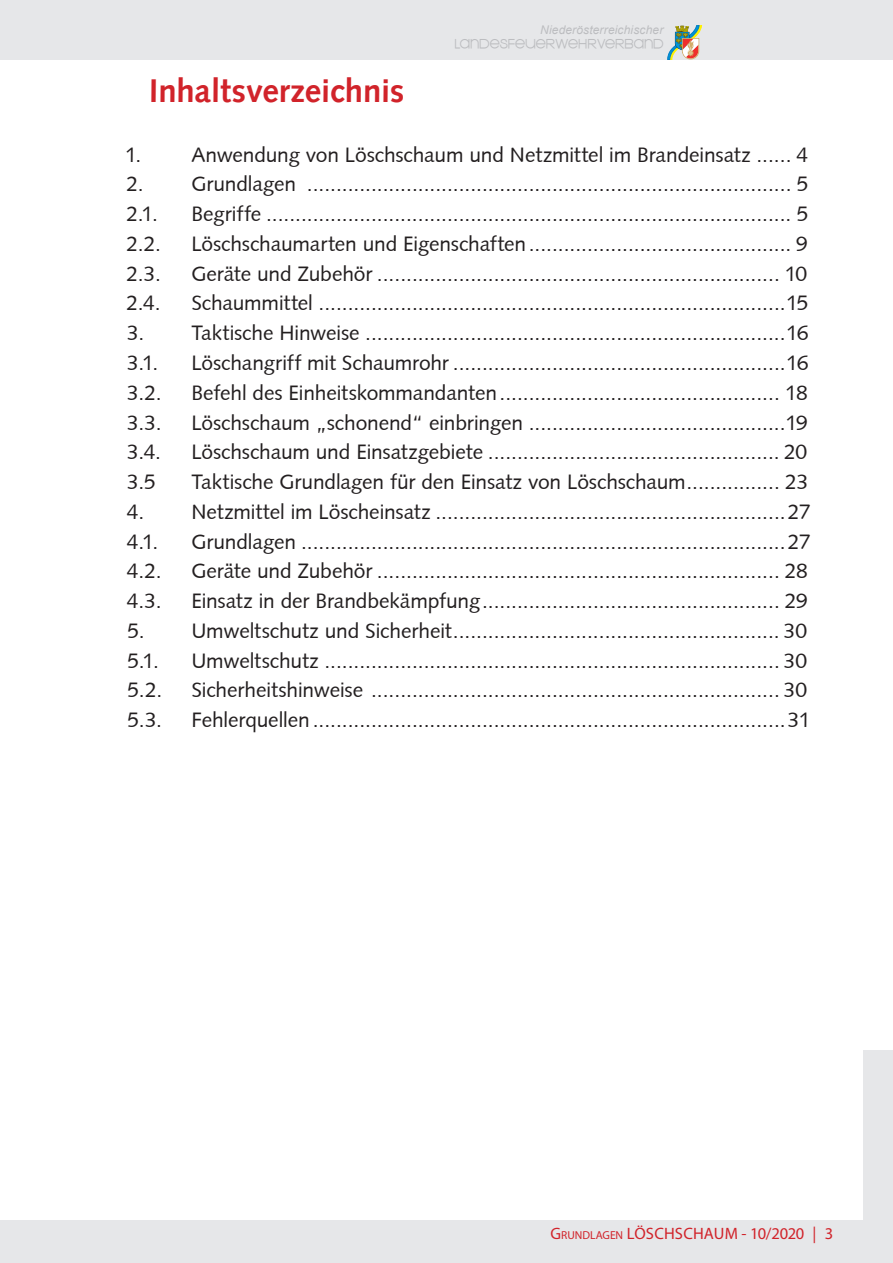
<style>
.page{position:relative;width:893px;height:1263px;background:#fff}
.page>*{position:absolute;margin:0;border:0;box-sizing:border-box;transform-origin:0 0}
.Kapitelueberschrift{font:700 33px "Syntax";letter-spacing:-.005em;color:#d1232a}
.t1{font:21px "Syntax";letter-spacing:-.005em;color:#231f20}
.t2{font:16.5px "Myriad Pro";letter-spacing:.005em;color:#d1232a}
.t3{font:16.5px "Kravitz Thermal";letter-spacing:.01em;color:#bcbdc0}
.t4{font:italic 12px "Arial";letter-spacing:.01em;color:#bcbdc0}
.s1{font-style:inherit}
.s2{font-size:11.55px}
</style>
<div class="page">
<div style="left:0;top:0;width:706px;height:60px;background:#e6e7e9"></div>
<div style="left:863px;top:1050px;width:30px;height:213px;background:#e6e7e9"></div>
<div style="left:706px;top:1220px;width:187px;height:43px;background:#e6e7e9"></div>
<div style="left:0;top:1220px;width:706px;height:43px;background:#e6e7e9"></div>
<div style="left:706px;top:0;width:187px;height:60px;background:#e6e7e9"></div>
<svg style="left:668px;top:26px;width:34px;height:33px"></svg>
<p class="Kapitelueberschrift" style="left:149px;top:72px;width:257px">Inhaltsverzeichnis</p>
<p class="t4" style="left:540px;top:22px;width:125px">Niederösterreichischer</p>
<p class="t3" style="left:454px;top:35px;width:210px">Landesfeuerwehrverband</p>
<p class="t1" style="left:125px;top:142px;width:685px">1. Anwendung von Löschschaum und Netzmittel im Brandeinsatz ...... 4</p>
<p class="t1" style="left:126px;top:172px;width:684px">2. Grundlagen ................................................................................... 5</p>
<p class="t1" style="left:126px;top:201px;width:33px">2.1.</p>
<p class="t1" style="left:191px;top:201px;width:619px">Begriffe .......................................................................................... 5</p>
<p class="t1" style="left:126px;top:231px;width:36px">2.2.</p>
<p class="t1" style="left:191px;top:231px;width:618px">Löschschaumarten und Eigenschaften............................................. 9</p>
<p class="t1" style="left:126px;top:261px;width:36px">2.3.</p>
<p class="t1" style="left:191px;top:261px;width:617px">Geräte und Zubehör ..................................................................... 10</p>
<p class="t1" style="left:126px;top:291px;width:36px">2.4.</p>
<p class="t1" style="left:191px;top:291px;width:619px">Schaummittel ................................................................................15</p>
<p class="t1" style="left:127px;top:320px;width:683px">3. Taktische Hinweise ........................................................................16</p>
<p class="t1" style="left:127px;top:350px;width:33px">3.1.</p>
<p class="t1" style="left:191px;top:350px;width:618px">Löschangriff mit Schaumrohr .........................................................16</p>
<p class="t1" style="left:127px;top:380px;width:36px">3.2.</p>
<p class="t1" style="left:191px;top:380px;width:618px">Befehl des Einheitskommandanten................................................ 18</p>
<p class="t1" style="left:127px;top:410px;width:36px">3.3.</p>
<p class="t1" style="left:191px;top:410px;width:618px">Löschschaum „schonend“ einbringen ............................................19</p>
<p class="t1" style="left:127px;top:440px;width:35px">3.4.</p>
<p class="t1" style="left:191px;top:440px;width:617px">Löschschaum und Einsatzgebiete .................................................. 20</p>
<p class="t1" style="left:127px;top:469px;width:30px">3.5</p>
<p class="t1" style="left:191px;top:469px;width:619px">Taktische Grundlagen für den Einsatz von Löschschaum................ 23</p>
<p class="t1" style="left:127px;top:499px;width:685px">4. Netzmittel im Löscheinsatz ............................................................27</p>
<p class="t1" style="left:127px;top:529px;width:33px">4.1.</p>
<p class="t1" style="left:191px;top:529px;width:621px">Grundlagen ...................................................................................27</p>
<p class="t1" style="left:127px;top:559px;width:36px">4.2.</p>
<p class="t1" style="left:191px;top:559px;width:618px">Geräte und Zubehör ..................................................................... 28</p>
<p class="t1" style="left:127px;top:588px;width:36px">4.3.</p>
<p class="t1" style="left:191px;top:588px;width:618px">Einsatz in der Brandbekämpfung................................................... 29</p>
<p class="t1" style="left:128px;top:618px;width:681px">5. Umweltschutz und Sicherheit........................................................ 30</p>
<p class="t1" style="left:128px;top:648px;width:33px">5.1.</p>
<p class="t1" style="left:191px;top:648px;width:617px">Umweltschutz .............................................................................. 30</p>
<p class="t1" style="left:128px;top:678px;width:36px">5.2.</p>
<p class="t1" style="left:191px;top:678px;width:617px">Sicherheitshinweise ...................................................................... 30</p>
<p class="t1" style="left:128px;top:707px;width:36px">5.3.</p>
<p class="t1" style="left:191px;top:707px;width:621px">Fehlerquellen.................................................................................31</p>
<p class="t2" style="left:550px;top:1224px;width:284px"><span class="s1">G</span><span class="s2">RUNDLAGEN</span> LÖSCHSCHAUM - 10/2020 | 3</p>
</div>
